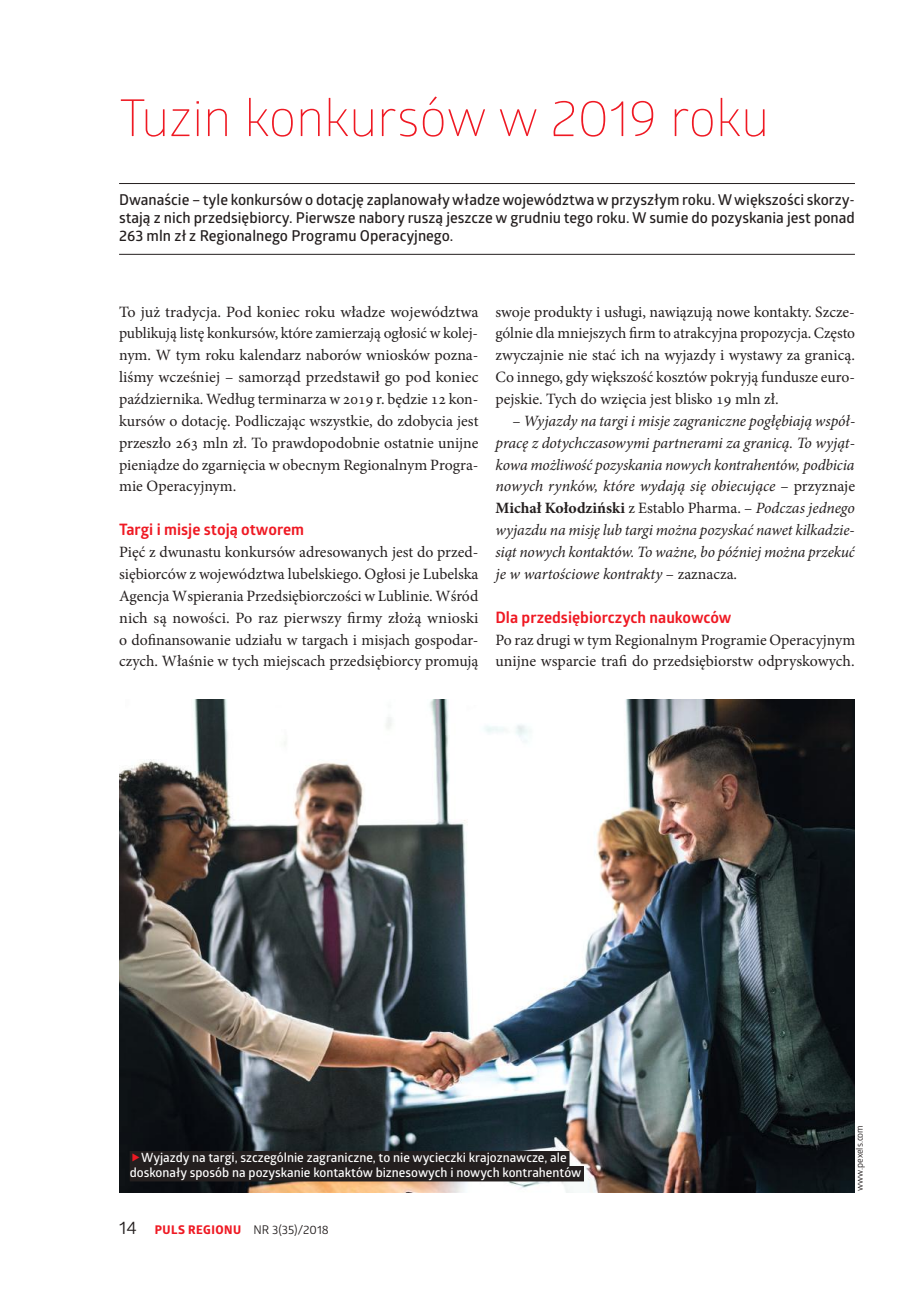
<style>
.page{position:relative;width:906px;height:1289px;background:#fff}
.page>*{position:absolute;margin:0;border:0;box-sizing:border-box;transform-origin:0 0}
.t1{font:300 51px "Glober";color:#ef1923}
.t2{font:15.75px/21.9px "Minion Pro";color:#241f1f;text-align:justify}
.t3{font:italic 15.75px/21.9px "Minion Pro";letter-spacing:-.005em;color:#241f1f;text-align:justify}
.t4{font:700 15.75px "Glober";color:#ef1923}
.t5{font:600 15px/18px "Glober";color:#241f1f;text-align:justify}
.t6{font:600 12.75px/15px "Glober";color:#fff;text-align:center}
.t7{font:12px "Glober";color:#241f1f}
.t8{font:9px "Glober";color:#241f1f}
.s1{font-style:normal}
.s2{font-weight:700;font-style:normal}
.s3{font-size:18px}
.s4{font-family:"Globerx";font-weight:700;color:#ef1923}
</style>
<div class="page">
<hr style="left:119px;top:183px;width:736px;height:1px;background:#241f1f">
<hr style="left:119px;top:254px;width:736px;height:1px;background:#241f1f">
<img style="left:119px;top:699px;width:736px;height:492px">
<div style="left:130px;top:1150px;width:439px;height:16px;background:#241f1f"></div>
<div style="left:130px;top:1165px;width:454px;height:16px;background:#241f1f"></div>
<h1 class="t1" style="left:119px;top:82px;width:651px">Tuzin konkursów w 2019 roku</h1>
<p class="t5" style="left:119px;top:190px;width:737px">Dwanaście – tyle konkursów o dotację zaplanowały władze województwa w przyszłym roku. Wwiększości skorzy&shy;stają z nich przedsiębiorcy. Pierwsze nabory ruszą jeszcze w grudniu tego roku. W sumie do pozyskania jest ponad 263 mln zł z Regionalnego Programu Operacyjnego.</p>
<p class="t2" style="left:119px;top:300px;width:361px">To już tradycja. Pod koniec roku władze województwa publikują listę konkursów, które zamierzają ogłosić w kolej&shy;nym. W tym roku kalendarz naborów wniosków pozna&shy;liśmy wcześniej – samorząd przedstawił go pod koniec października. Według terminarza w 2019 r. będzie 12 kon&shy;kursów o dotację. Podliczając wszystkie, do zdobycia jest przeszło 263 mln zł. To prawdopodobnie ostatnie unijne pieniądze do zgarnięcia w obecnym Regionalnym Progra&shy;mie Operacyjnym.</p>
<p class="t4" style="left:119px;top:518px;width:187px">Targi i misje stoją otworem</p>
<p class="t2" style="left:119px;top:541px;width:361px">Pięć z dwunastu konkursów adresowanych jest do przed&shy;siębiorców z województwa lubelskiego. Ogłosi je Lubelska Agencja Wspierania Przedsiębiorczości w Lublinie. Wśród nich są nowości. Po raz pierwszy firmy złożą wnioski o dofinansowanie udziału w targach i misjach gospodar&shy;czych. Właśnie w tych miejscach przedsiębiorcy promują</p>
<p class="t2" style="left:495px;top:300px;width:361px">swoje produkty i usługi, nawiązują nowe kontakty. Szcze&shy;gólnie dla mniejszych firm to atrakcyjna propozycja. Często zwyczajnie nie stać ich na wyjazdy i wystawy za granicą.<br>Co innego, gdy większość kosztów pokryją fundusze euro&shy;pejskie. Tych do wzięcia jest blisko 19 mln zł.</p>
<p class="t3" style="left:495px;top:410px;width:361px;text-indent:17px"><span class="s1">–</span> Wyjazdy na targi i misje zagraniczne pogłębiają współ&shy;pracę z dotychczasowymi partnerami za granicą. To wyjąt&shy;kowa możliwość pozyskania nowych kontrahentów, podbicia nowych rynków, które wydają się obiecujące <span class="s1">– przyznaje </span><span class="s2">Michał Kołodziński</span> <span class="s1">z Establo Pharma. –</span> Podczas jednego wyjazdu na misję lub targi można pozyskać nawet kilkadzie&shy;siąt nowych kontaktów. To ważne, bo później można przekuć je w wartościowe kontrakty <span class="s1">– zaznacza.</span></p>
<p class="t4" style="left:495px;top:606px;width:237px">Dla przedsiębiorczych naukowców</p>
<p class="t2" style="left:495px;top:628px;width:361px">Po raz drugi w tym Regionalnym Programie Operacyjnym unijne wsparcie trafi do przedsiębiorstw odpryskowych.</p>
<p class="t6" style="left:130px;top:1149px;width:453px">Wyjazdy na targi, szczególnie zagraniczne, to nie wycieczki krajoznawcze, ale doskonały sposób na pozyskanie kontaktów biznesowych i nowych kontrahentów</p>
<p class="t7" style="left:119px;top:1220px;width:211px"><span class="s3">14</span> <span class="s4">PULS REGIONU</span> NR 3(35)/2018</p>
<p class="t8" style="left:853px;top:1191px;width:67px;rotate:-90deg">www.pexels.com</p>
</div>
